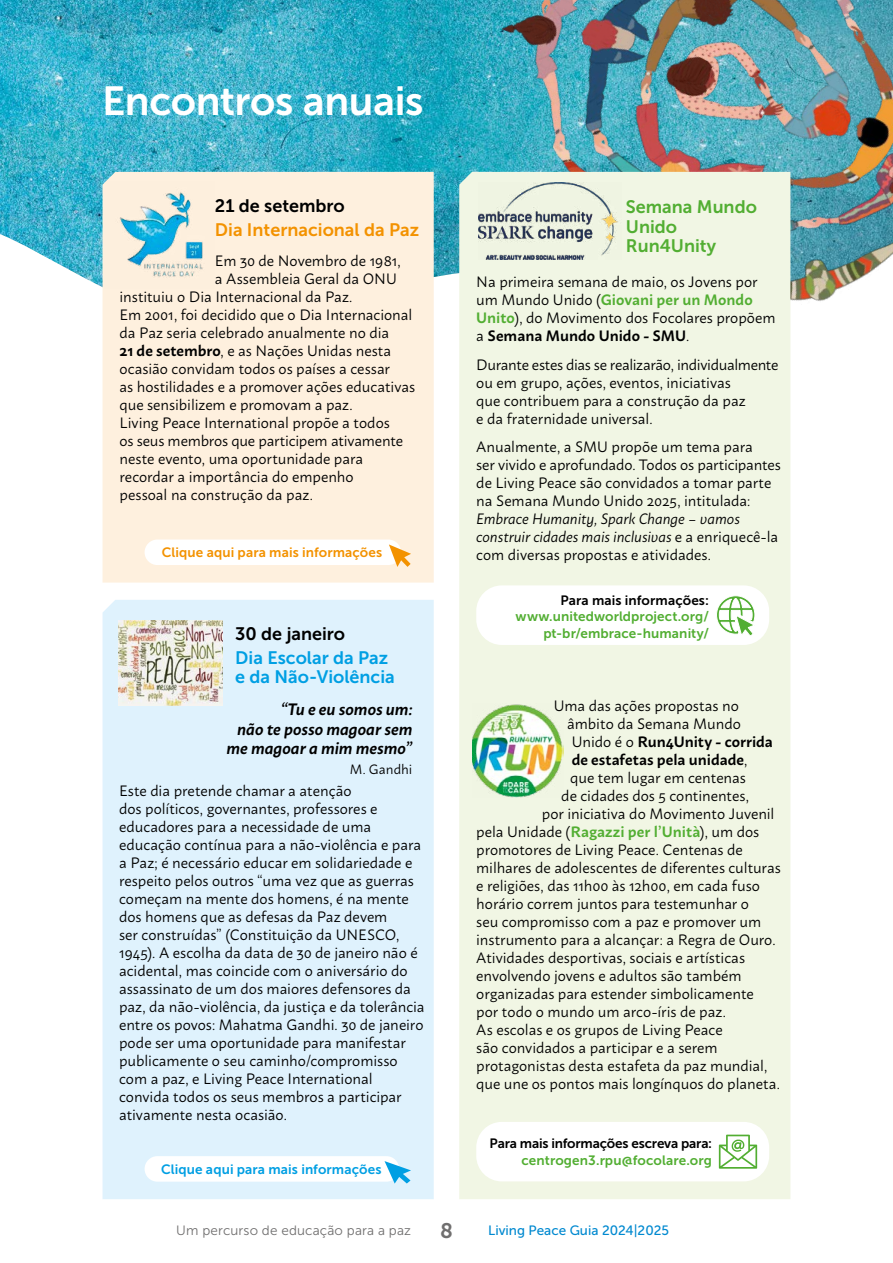
<style>
.page{position:relative;width:893px;height:1263px;background:#fff}
.page>*{position:absolute;margin:0;border:0;box-sizing:border-box;transform-origin:0 0}
.t1{font:40.5px "Museo Sans 700";letter-spacing:-.01em;color:#fff}
.t2{font:21px "Museo Sans 700";color:#706f6f}
.t3{font:18px/19.5px "Museo Sans 700";color:#009fe3}
.t4{font:18px/19.5px "Museo Sans 700";color:#52ae32}
.t5{font:18px "Museo Sans 700";color:#000}
.t6{font:18px "Museo Sans 700";color:#f39200}
.t7{font:italic 600 16.5px/19.5px "Macho";color:#000;text-align:right}
.t8{font:15px/18px "Macho";letter-spacing:-.005em;color:#000}
.t9{font:600 15px "Macho";color:#000}
.t10{font:13.5px/16.5px "Museo Sans 700";letter-spacing:.01em;color:#52ae32;text-align:right}
.t11{font:13.5px "Museo Sans 700";letter-spacing:-.01em;color:#000}
.t12{font:13.5px "Museo Sans 700";letter-spacing:.01em;color:#f39200}
.t13{font:13.5px "Museo Sans 700";letter-spacing:.01em;color:#009fe3}
.t14{font:13.5px "Museo Sans 300";letter-spacing:.01em;color:#706f6f}
.t15{font:13.5px "Museo Sans 500";color:#0089d0}
.t16{font:13.5px "Museo Sans 700";letter-spacing:.01em;color:#000}
.t17{font:13.5px "Macho";letter-spacing:-.005em;color:#000}
.s1{font-weight:600}
.s2{font-weight:600;color:#52ae32}
.s3{font-style:italic}
.s4{font-weight:400}
</style>
<div class="page">
<img style="left:0;top:0;width:438px;height:331px">
<img style="left:438px;top:0;width:455px;height:360px">
<div style="left:103px;top:172px;width:331px;height:411px;background:#fef0de"></div>
<div style="left:459px;top:172px;width:331px;height:1027px;background:#f1f6e4"></div>
<div style="left:103px;top:600px;width:331px;height:599px;background:#dff2fd"></div>
<img style="left:472px;top:704px;width:91px;height:93px">
<img style="left:479px;top:183px;width:143px;height:76px">
<div style="left:476px;top:585px;width:293px;height:60px;background:#fff;border-radius:26px"></div>
<svg style="left:716px;top:595px;width:39px;height:41px"></svg>
<img style="left:105px;top:182px;width:110px;height:106px">
<img style="left:118px;top:621px;width:105px;height:85px">
<div style="left:145px;top:539px;width:256px;height:26px;background:#fff;border-radius:13px"></div>
<svg style="left:389px;top:544px;width:22px;height:23px"></svg>
<div style="left:145px;top:1156px;width:254px;height:26px;background:#fff;border-radius:13px"></div>
<svg style="left:384px;top:1161px;width:27px;height:22px"></svg>
<div style="left:476px;top:1122px;width:293px;height:59px;background:#fff;border-radius:26px"></div>
<svg style="left:719px;top:1134px;width:38px;height:35px"></svg>
<h1 class="t1" style="left:102px;top:79px;width:323px">Encontros anuais</h1>
<p class="t5" style="left:215px;top:196px;width:131px">21 de setembro</p>
<p class="t6" style="left:215px;top:219px;width:206px">Dia Internacional da Paz</p>
<p class="t8" style="left:215px;top:251px;width:187px">Em 30 de Novembro de 1981,</p>
<p class="t8" style="left:215px;top:269px;width:183px">a Assembleia Geral da ONU</p>
<p class="t8" style="left:120px;top:287px;width:234px">instituiu o Dia Internacional da Paz.</p>
<p class="t8" style="left:120px;top:305px;width:294px">Em 2001, foi decidido que o Dia Internacional</p>
<p class="t8" style="left:120px;top:323px;width:271px">da Paz seria celebrado anualmente no dia</p>
<p class="t8" style="left:120px;top:341px;width:273px"><span class="s1">21 de setembro</span>, e as Nações Unidas nesta</p>
<p class="t8" style="left:120px;top:359px;width:272px">ocasião convidam todos os países a cessar</p>
<p class="t8" style="left:120px;top:377px;width:297px">as hostilidades e a promover ações educativas</p>
<p class="t8" style="left:120px;top:395px;width:235px">que sensibilizem e promovam a paz.</p>
<p class="t8" style="left:120px;top:413px;width:272px">Living Peace International propõe a todos</p>
<p class="t8" style="left:120px;top:431px;width:285px">os seus membros que participem ativamente</p>
<p class="t8" style="left:120px;top:449px;width:245px">neste evento, uma oportunidade para</p>
<p class="t8" style="left:120px;top:467px;width:236px">recordar a importância do empenho</p>
<p class="t8" style="left:120px;top:485px;width:195px">pessoal na construção da paz.</p>
<p class="t12" style="left:162px;top:545px;width:222px">Clique aqui para mais informações</p>
<p class="t5" style="left:235px;top:624px;width:111px">30 de janeiro</p>
<p class="t3" style="left:235px;top:648px;width:161px">Dia Escolar da Paz e da Não-Violência</p>
<p class="t7" style="left:226px;top:698px;width:187px">“Tu e eu somos um:<br>não te posso magoar sem me magoar a mim mesmo”</p>
<p class="t17" style="left:350px;top:757px;width:64px">M. Gandhi</p>
<p class="t8" style="left:119px;top:780px;width:307px">Este dia pretende chamar a atenção<br>dos políticos, governantes, professores e educadores para a necessidade de uma educação contínua para a não-violência e para a Paz; é necessário educar em solidariedade e respeito pelos outros “uma vez que as guerras começam na mente dos homens, é na mente dos homens que as defesas da Paz devem<br>ser construídas” (Constituição da UNESCO, 1945). A escolha da data de 30 de janeiro não é acidental, mas coincide com o aniversário do assassinato de um dos maiores defensores da paz, da não-violência, da justiça e da tolerância entre os povos: Mahatma Gandhi. 30 de janeiro pode ser uma oportunidade para manifestar publicamente o seu caminho/compromisso com a paz, e Living Peace International convida todos os seus membros a participar ativamente nesta ocasião.</p>
<p class="t13" style="left:161px;top:1162px;width:222px">Clique aqui para mais informações</p>
<p class="t4" style="left:626px;top:197px;width:133px">Semana Mundo<br>Unido<br>Run4Unity</p>
<p class="t8" style="left:476px;top:271px;width:301px">Na primeira semana de maio, os Jovens por um Mundo Unido (<span class="s2">Giovani per un Mondo Unito</span>), do Movimento dos Focolares propõem a <span class="s1">Semana Mundo Unido - SMU</span>.</p>
<p class="t8" style="left:476px;top:354px;width:304px">Durante estes dias se realizarão, individualmente ou em grupo, ações, eventos, iniciativas<br>que contribuem para a construção da paz<br>e da fraternidade universal.</p>
<p class="t8" style="left:476px;top:436px;width:306px">Anualmente, a SMU propõe um tema para<br>ser vivido e aprofundado. Todos os participantes de Living Peace são convidados a tomar parte na Semana Mundo Unido 2025, intitulada:<br><span class="s3">Embrace Humanity, Spark Change</span> – <span class="s3">vamos construir cidades mais inclusivas</span> e a enriquecê-la com diversas propostas e atividades.</p>
<p class="t16" style="left:560px;top:592px;width:150px">Para mais informações:</p>
<p class="t10" style="left:515px;top:608px;width:195px">www.unitedworldproject.org/ pt-br/embrace-humanity/</p>
<p class="t8" style="left:554px;top:695px;width:187px">Uma das ações propostas no</p>
<p class="t8" style="left:567px;top:713px;width:175px">âmbito da Semana Mundo</p>
<p class="t9" style="left:572px;top:728px;width:203px"><span class="s4">Unido é o</span> Run4Unity - corrida</p>
<p class="t9" style="left:572px;top:746px;width:177px">de estafetas pela unidade<span class="s4">,</span></p>
<p class="t8" style="left:570px;top:767px;width:177px">que tem lugar em centenas</p>
<p class="t8" style="left:561px;top:785px;width:189px">de cidades dos 5 continentes,</p>
<p class="t8" style="left:542px;top:803px;width:234px">por iniciativa do Movimento Juvenil</p>
<p class="t8" style="left:476px;top:821px;width:285px">pela Unidade (<span class="s2">Ragazzi per l’Unità</span>), um dos</p>
<p class="t8" style="left:476px;top:839px;width:268px">promotores de Living Peace. Centenas de</p>
<p class="t8" style="left:476px;top:857px;width:306px">milhares de adolescentes de diferentes culturas</p>
<p class="t8" style="left:476px;top:875px;width:285px">e religiões, das 11h00 às 12h00, em cada fuso</p>
<p class="t8" style="left:476px;top:893px;width:274px">horário correm juntos para testemunhar o</p>
<p class="t8" style="left:476px;top:911px;width:287px">seu compromisso com a paz e promover um</p>
<p class="t8" style="left:476px;top:929px;width:301px">instrumento para a alcançar: a Regra de Ouro.</p>
<p class="t8" style="left:476px;top:947px;width:270px">Atividades desportivas, sociais e artísticas</p>
<p class="t8" style="left:476px;top:965px;width:267px">envolvendo jovens e adultos são também</p>
<p class="t8" style="left:476px;top:983px;width:279px">organizadas para estender simbolicamente</p>
<p class="t8" style="left:476px;top:1001px;width:251px">por todo o mundo um arco-íris de paz.</p>
<p class="t8" style="left:476px;top:1019px;width:248px">As escolas e os grupos de Living Peace</p>
<p class="t8" style="left:476px;top:1037px;width:243px">são convidados a participar e a serem</p>
<p class="t8" style="left:476px;top:1055px;width:293px">protagonistas desta estafeta da paz mundial,</p>
<p class="t8" style="left:476px;top:1073px;width:305px">que une os pontos mais longínquos do planeta.</p>
<p class="t11" style="left:490px;top:1136px;width:224px">Para mais informações escreva para:</p>
<p class="t10" style="left:522px;top:1152px;width:192px">centrogen3.rpu@focolare.org</p>
<p class="t14" style="left:176px;top:1223px;width:236px">Um percurso de educação para a paz</p>
<h2 class="t2" style="left:440px;top:1219px;width:14px">8</h2>
<p class="t15" style="left:488px;top:1223px;width:182px">Living Peace Guia 2024|2025</p>
</div>
